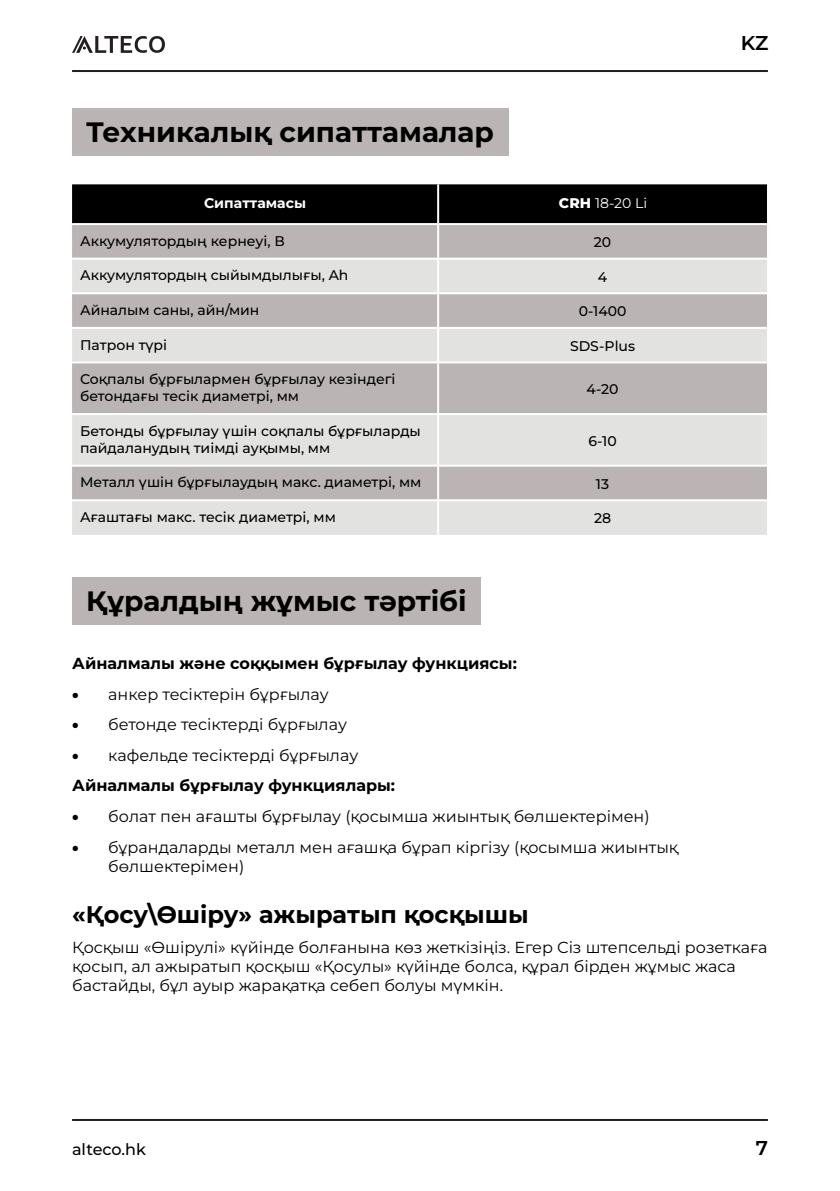
<style>
.page{position:relative;width:840px;height:1191px;background:#fff}
.page>*{position:absolute;margin:0;border:0;box-sizing:border-box;transform-origin:0 0}
.t1{font:700 28px "Montserrat";color:#000}
.t2{font:700 24px "Montserrat";color:#000}
.t3{font:600 20px "Montserrat";color:#000}
.t4{font:16px/19.2px "Montserrat";color:#000}
.t5{font:700 16px/30.6px "Montserrat";color:#000}
.t6{font:500 16px "Montserrat";color:#000}
.t7{font:500 14px/16.8px "Montserrat";color:#000}
.t8{font:700 14px "Montserrat";color:#fff}
.t9{font:14px "Montserrat";color:#fff}
.s1{font-weight:800}
.s2{font-weight:900}
.s3{font-weight:400}
</style>
<div class="page">
<hr style="left:72px;top:70px;width:695px;height:2px;background:#231f20">
<hr style="left:72px;top:1119px;width:695px;height:2px;background:#231f20">
<svg style="left:72px;top:36px;width:93px;height:17px"></svg>
<div style="left:72px;top:108px;width:436px;height:48px;background:#bab5b4"></div>
<div style="left:72px;top:577px;width:408px;height:48px;background:#bab5b4"></div>
<div style="left:72px;top:184px;width:694px;height:39px;background:#000"></div>
<div style="left:72px;top:225px;width:694px;height:33px;background:#bab5b4"></div>
<svg style="left:72px;top:260px;width:694px;height:275px;background:#d0cecd"></svg>
<hr style="left:437px;top:184px;width:2px;height:39px;background:#fff">
<hr style="left:437px;top:225px;width:2px;height:33px;background:#fff">
<hr style="left:437px;top:260px;width:2px;height:32px;background:#fff">
<hr style="left:72px;top:292px;width:366px;height:2px;background:#fff">
<hr style="left:438px;top:292px;width:328px;height:2px;background:#fff">
<hr style="left:437px;top:294px;width:2px;height:33px;background:#fff">
<hr style="left:72px;top:327px;width:366px;height:2px;background:#fff">
<hr style="left:438px;top:327px;width:328px;height:2px;background:#fff">
<hr style="left:437px;top:329px;width:2px;height:32px;background:#fff">
<hr style="left:72px;top:361px;width:366px;height:2px;background:#fff">
<hr style="left:438px;top:361px;width:328px;height:2px;background:#fff">
<hr style="left:437px;top:363px;width:2px;height:50px;background:#fff">
<hr style="left:72px;top:413px;width:366px;height:2px;background:#fff">
<hr style="left:438px;top:413px;width:328px;height:2px;background:#fff">
<hr style="left:437px;top:415px;width:2px;height:50px;background:#fff">
<hr style="left:72px;top:465px;width:366px;height:2px;background:#fff">
<hr style="left:438px;top:465px;width:328px;height:2px;background:#fff">
<hr style="left:437px;top:467px;width:2px;height:32px;background:#fff">
<hr style="left:72px;top:499px;width:366px;height:2px;background:#fff">
<hr style="left:438px;top:499px;width:328px;height:2px;background:#fff">
<hr style="left:437px;top:501px;width:2px;height:34px;background:#fff">
<h1 class="t1" style="left:86px;top:113px;width:409px">Техникалық сипаттамалар</h1>
<p class="t8" style="left:204px;top:194px;width:103px">Сипаттамасы</p>
<p class="t9" style="left:558px;top:194px;width:90px"><span class="s1">CRH</span> 18-20 Li</p>
<p class="t7" style="left:80px;top:232px;width:206px">Аккумулятордың кернеуі, В</p>
<p class="t7" style="left:593px;top:233px;width:19px">20</p>
<p class="t7" style="left:80px;top:267px;width:270px">Аккумулятордың сыйымдылығы, Ah</p>
<p class="t7" style="left:597px;top:268px;width:11px">4</p>
<p class="t7" style="left:80px;top:301px;width:181px">Айналым саны, айн/мин</p>
<p class="t7" style="left:578px;top:302px;width:49px">0-1400</p>
<p class="t7" style="left:80px;top:336px;width:89px">Патрон түрі</p>
<p class="t7" style="left:569px;top:337px;width:67px">SDS-Plus</p>
<p class="t7" style="left:80px;top:370px;width:317px">Соқпалы бұрғылармен бұрғылау кезіндегі бетондағы тесік диаметрі, мм</p>
<p class="t7" style="left:586px;top:380px;width:34px">4-20</p>
<p class="t7" style="left:80px;top:422px;width:342px">Бетонды бұрғылау үшін соқпалы бұрғыларды пайдаланудың тиімді ауқымы, мм</p>
<p class="t7" style="left:588px;top:432px;width:30px">6-10</p>
<p class="t7" style="left:80px;top:474px;width:342px">Металл үшін бұрғылаудың макс. диаметрі, мм</p>
<p class="t7" style="left:595px;top:475px;width:15px">13</p>
<p class="t7" style="left:80px;top:508px;width:257px">Ағаштағы макс. тесік диаметрі, мм</p>
<p class="t7" style="left:593px;top:509px;width:19px">28</p>
<h1 class="t1" style="left:86px;top:582px;width:381px">Құралдың жұмыс тәртібі</h1>
<p class="t5" style="left:72px;top:648px;width:446px">Айналмалы және соққымен бұрғылау функциясы:</p>
<p class="t4" style="left:72px;top:684px;width:258px"><span class="s2">•</span> анкер тесіктерін бұрғылау</p>
<p class="t4" style="left:72px;top:714px;width:276px"><span class="s2">•</span> бетонде тесіктерді бұрғылау</p>
<p class="t5" style="left:72px;top:739px;width:324px"><span class="s2">•</span> <span class="s3">кафельде тесіктерді бұрғылау<br></span>Айналмалы бұрғылау функциялары:</p>
<p class="t4" style="left:72px;top:806px;width:578px"><span class="s2">•</span> болат пен ағашты бұрғылау (қосымша жиынтық бөлшектерімен)</p>
<p class="t4" style="left:108px;top:837px;width:571px;text-indent:-36px"><span class="s2">•</span> бұрандаларды металл мен ағашқа бұрап кіргізу (қосымша жиынтық бөлшектерімен)</p>
<h2 class="t2" style="left:72px;top:898px;width:458px">«Қосу\Өшіру» ажыратып қосқышы</h2>
<p class="t3" style="left:740px;top:30px;width:29px">KZ</p>
<p class="t4" style="left:72px;top:937px;width:696px">Қосқыш «Өшірулі» күйінде болғанына көз жеткізіңіз. Егер Сіз штепсельді розеткаға қосып, ал ажыратып қосқыш «Қосулы» күйінде болса, құрал бірден жұмыс жаса бастайды, бұл ауыр жарақатқа себеп болуы мүмкін.</p>
<p class="t6" style="left:72px;top:1138px;width:75px">alteco.hk</p>
<p class="t3" style="left:755px;top:1134px;width:14px">7</p>
</div>
